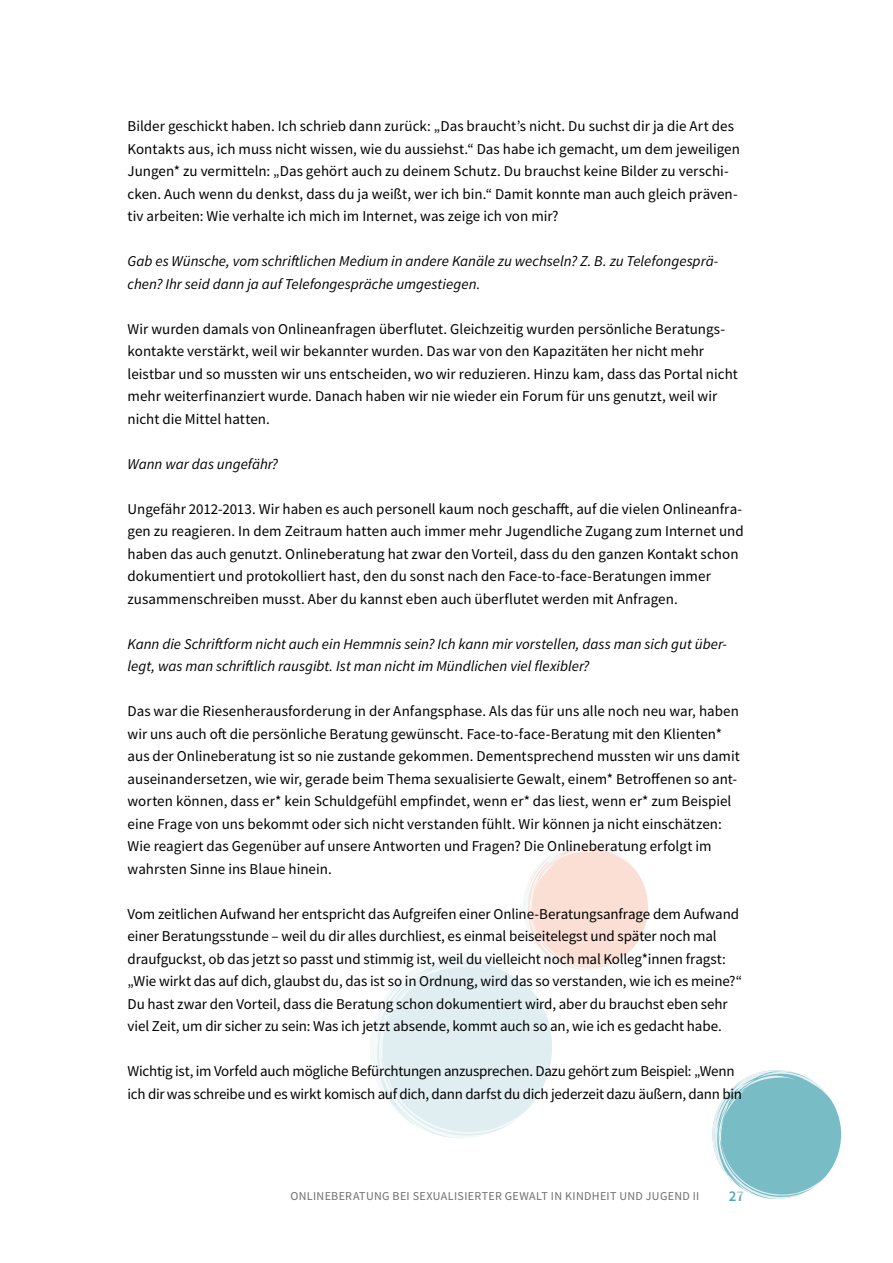
<style>
.page{position:relative;width:893px;height:1263px;background:#fff}
.page>*{position:absolute;margin:0;border:0;box-sizing:border-box;transform-origin:0 0}
.t1{font:15px/22.5px "Source Sans Pro";color:#000}
.t2{font:italic 15px/22.5px "Source Sans Pro";color:#000}
.t3{font:15px/22.5px "Source Sans Pro";letter-spacing:-.02em;color:#000}
.t4{font:600 15px "Source Sans Pro";color:#54a5b3}
.t5{font:12px "Source Sans Pro";letter-spacing:.03em;color:#706f6f}
</style>
<div class="page">
<svg style="left:370px;top:845px;width:278px;height:293px"></svg>
<svg style="left:712px;top:1070px;width:130px;height:129px"></svg>
<p class="t1" style="left:128px;top:115px;width:614px">Bilder geschickt haben. Ich schrieb dann zurück: „Das braucht’s nicht. Du suchst dir ja die Art des Kontakts aus, ich muss nicht wissen, wie du aussiehst.“ Das habe ich gemacht, um dem jeweiligen Jungen* zu vermitteln: „Das gehört auch zu deinem Schutz. Du brauchst keine Bilder zu verschi&shy;cken. Auch wenn du denkst, dass du ja weißt, wer ich bin.“ Damit konnte man auch gleich präven&shy;tiv arbeiten: Wie verhalte ich mich im Internet, was zeige ich von mir?</p>
<p class="t2" style="left:128px;top:250px;width:592px">Gab es Wünsche, vom schriftlichen Medium in andere Kanäle zu wechseln? Z. B. zu Telefongesprä&shy;chen? Ihr seid dann ja auf Telefongespräche umgestiegen.</p>
<p class="t1" style="left:128px;top:317px;width:612px">Wir wurden damals von Onlineanfragen überflutet. Gleichzeitig wurden persönliche Beratungs&shy;kontakte verstärkt, weil wir bekannter wurden. Das war von den Kapazitäten her nicht mehr leistbar und so mussten wir uns entscheiden, wo wir reduzieren. Hinzu kam, dass das Portal nicht mehr weiterfinanziert wurde. Danach haben wir nie wieder ein Forum für uns genutzt, weil wir nicht die Mittel hatten.</p>
<p class="t2" style="left:128px;top:452px;width:152px">Wann war das ungefähr?</p>
<p class="t1" style="left:128px;top:497px;width:618px">Ungefähr 2012-2013. Wir haben es auch personell kaum noch geschafft, auf die vielen Onlineanfra&shy;gen zu reagieren. In dem Zeitraum hatten auch immer mehr Jugendliche Zugang zum Internet und haben das auch genutzt. Onlineberatung hat zwar den Vorteil, dass du den ganzen Kontakt schon dokumentiert und protokolliert hast, den du sonst nach den Face-to-face-Beratungen immer zusammenschreiben musst. Aber du kannst eben auch überflutet werden mit Anfragen.</p>
<p class="t2" style="left:128px;top:632px;width:601px">Kann die Schriftform nicht auch ein Hemmnis sein? Ich kann mir vorstellen, dass man sich gut über&shy;legt, was man schriftlich rausgibt. Ist man nicht im Mündlichen viel flexibler?</p>
<p class="t1" style="left:128px;top:700px;width:614px">Das war die Riesenherausforderung in der Anfangsphase. Als das für uns alle noch neu war, haben wir uns auch oft die persönliche Beratung gewünscht. Face-to-face-Beratung mit den Klienten* aus der Onlineberatung ist so nie zustande gekommen. Dementsprechend mussten wir uns damit auseinandersetzen, wie wir, gerade beim Thema sexualisierte Gewalt, einem* Betroffenen so ant&shy;worten können, dass er* kein Schuldgefühl empfindet, wenn er* das liest, wenn er* zum Beispiel eine Frage von uns bekommt oder sich nicht verstanden fühlt. Wir können ja nicht einschätzen:<br>Wie reagiert das Gegenüber auf unsere Antworten und Fragen? Die Onlineberatung erfolgt im wahrsten Sinne ins Blaue hinein.</p>
<p class="t1" style="left:128px;top:902px;width:616px">Vom zeitlichen Aufwand her entspricht das Aufgreifen einer Online-Beratungsanfrage dem Aufwand einer Beratungsstunde – weil du dir alles durchliest, es einmal beiseitelegst und später noch mal draufguckst, ob das jetzt so passt und stimmig ist, weil du vielleicht noch mal Kolleg*innen fragst: „Wie wirkt das auf dich, glaubst du, das ist so in Ordnung, wird das so verstanden, wie ich es meine?“ Du hast zwar den Vorteil, dass die Beratung schon dokumentiert wird, aber du brauchst eben sehr viel Zeit, um dir sicher zu sein: Was ich jetzt absende, kommt auch so an, wie ich es gedacht habe.</p>
<p class="t3" style="left:128px;top:1060px;width:616px">Wichtig ist, im Vorfeld auch mögliche Befürchtungen anzusprechen. Dazu gehört zum Beispiel: „Wenn ich dir was schreibe und es wirkt komisch auf dich, dann darfst du dich jederzeit dazu äußern, dann bin</p>
<p class="t5" style="left:290px;top:1188px;width:410px">ONLINEBERATUNG BEI SEXUALISIERTER GEWALT IN KINDHEIT UND JUGEND II</p>
<p class="t4" style="left:729px;top:1186px;width:17px">27</p>
</div>
